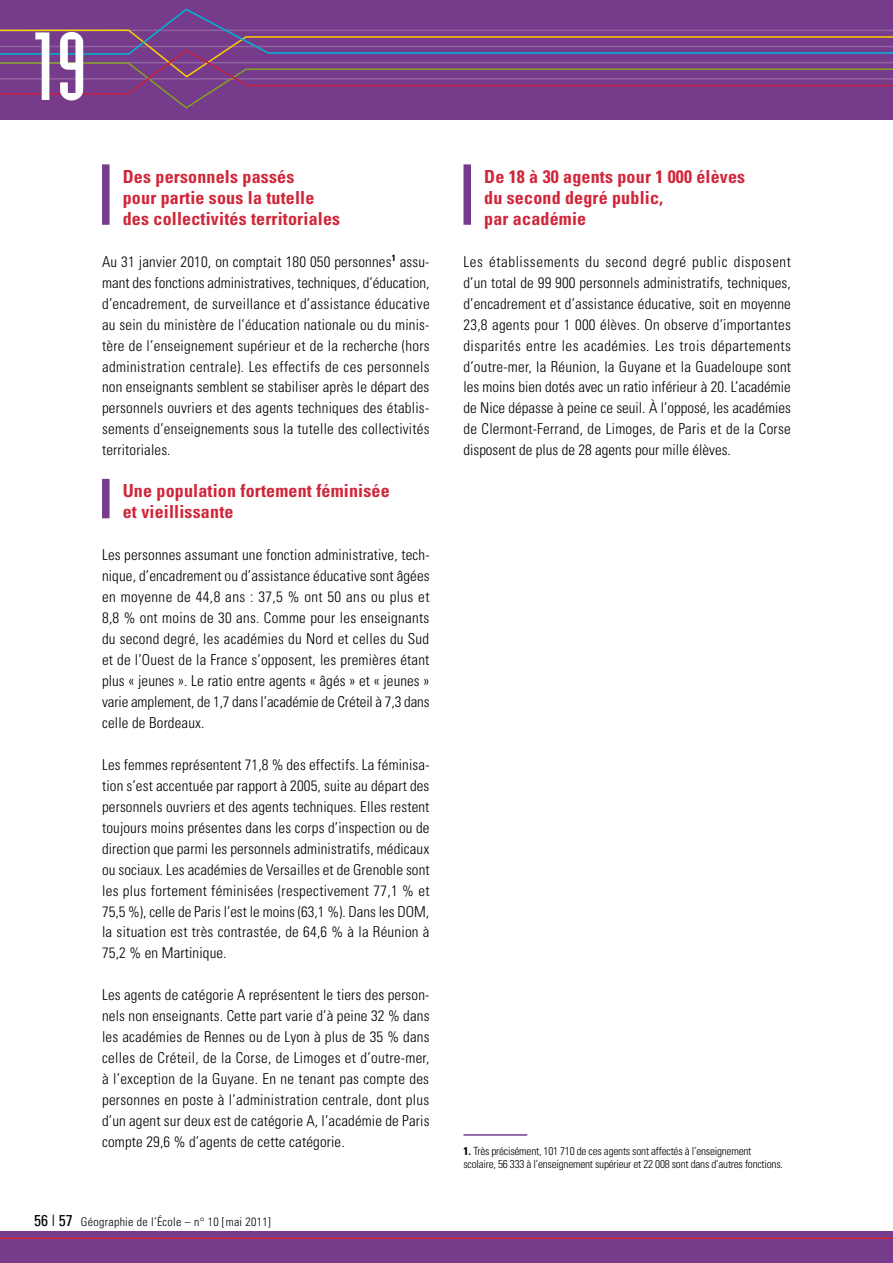
<style>
.page{position:relative;width:893px;height:1263px;background:#fff}
.page>*{position:absolute;margin:0;border:0;box-sizing:border-box;transform-origin:0 0}
.t1{font:94.5px "Industria Solid";color:#fff;scale:1.1 1}
.t2{font:700 condensed 18px/21px "Univers";letter-spacing:.01em;color:#d1263a}
.t3{font:300 condensed 15px/21px "Univers";letter-spacing:.01em;color:#000;text-align:justify}
.t4{font:300 condensed 12px "Univers";letter-spacing:.025em;color:#000}
.t5{font:300 condensed 11.25px/13.5px "Univers";letter-spacing:-.02em;color:#000}
.s1{font-weight:400;font-size:15.75px}
.s2{font-weight:700}
</style>
<div class="page">
<div style="left:0;top:0;width:893px;height:119px;background:#763c8b"></div>
<svg style="left:0;top:8px;width:893px;height:101px"></svg>
<div style="left:0;top:1231px;width:893px;height:32px;background:#763c8b"></div>
<hr style="left:0;top:1237px;width:893px;height:2px;background:#d1263a">
<div style="left:102px;top:164px;width:8px;height:61px;background:#763c8b"></div>
<div style="left:102px;top:479px;width:8px;height:39px;background:#763c8b"></div>
<div style="left:463px;top:164px;width:8px;height:61px;background:#763c8b"></div>
<hr style="left:463px;top:1134px;width:64px;height:2px;background:#763c8b">
<h1 class="t1" style="left:34px;top:15px;width:50px">19</h1>
<p class="t2" style="left:123px;top:166px;width:219px">Des personnels passés<br>pour partie sous la tutelle des collectivités territoriales</p>
<p class="t3" style="left:102px;top:251px;width:329px">Au 31 janvier 2010, on comptait 180 050 personnes<sup>1</sup> assu&shy;mant des fonctions administratives, techniques, d’éducation, d’encadrement, de surveillance et d’assistance éducative au sein du ministère de l’éducation nationale ou du minis&shy;tère de l’enseignement supérieur et de la recherche (hors administration centrale). Les effectifs de ces personnels non enseignants semblent se stabiliser après le départ des personnels ouvriers et des agents techniques des établis&shy;sements d’enseignements sous la tutelle des collectivités territoriales.</p>
<p class="t2" style="left:123px;top:480px;width:268px">Une population fortement féminisée et vieillissante</p>
<p class="t3" style="left:102px;top:544px;width:329px">Les personnes assumant une fonction administrative, tech&shy;nique, d’encadrement ou d’assistance éducative sont âgées en moyenne de 44,8 ans : 37,5 % ont 50 ans ou plus et 8,8 % ont moins de 30 ans. Comme pour les enseignants du second degré, les académies du Nord et celles du Sud et de l’Ouest de la France s’opposent, les premières étant plus « jeunes ». Le ratio entre agents « âgés » et « jeunes » varie amplement, de 1,7 dans l’académie de Créteil à 7,3 dans celle de Bordeaux.</p>
<p class="t3" style="left:102px;top:754px;width:329px">Les femmes représentent 71,8 % des effectifs. La féminisa&shy;tion s’est accentuée par rapport à 2005, suite au départ des personnels ouvriers et des agents techniques. Elles restent toujours moins présentes dans les corps d’inspection ou de direction que parmi les personnels administratifs, médicaux ou sociaux. Les académies de Versailles et de Grenoble sont les plus fortement féminisées (respectivement 77,1 % et 75,5 %), celle de Paris l’est le moins (63,1 %). Dans les DOM, la situation est très contrastée, de 64,6 % à la Réunion à 75,2 % en Martinique.</p>
<p class="t3" style="left:102px;top:984px;width:329px">Les agents de catégorie A représentent le tiers des person&shy;nels non enseignants. Cette part varie d’à peine 32 % dans les académies de Rennes ou de Lyon à plus de 35 % dans celles de Créteil, de la Corse, de Limoges et d’outre-mer, à l’exception de la Guyane. En ne tenant pas compte des personnes en poste à l’administration centrale, dont plus d’un agent sur deux est de catégorie A, l’académie de Paris compte 29,6 % d’agents de cette catégorie.</p>
<p class="t4" style="left:34px;top:1214px;width:238px"><span class="s1">56 | 57</span> Géographie de l’école – n° 10 [mai 2011]</p>
<p class="t2" style="left:484px;top:166px;width:263px">De 18 à 30 agents pour 1 000 élèves du second degré public,<br>par académie</p>
<p class="t3" style="left:463px;top:251px;width:329px">Les établissements du second degré public disposent d’un total de 99 900 personnels administratifs, techniques, d’encadrement et d’assistance éducative, soit en moyenne 23,8 agents pour 1 000 élèves. On observe d’importantes disparités entre les académies. Les trois départements d’outre-mer, la Réunion, la Guyane et la Guadeloupe sont les moins bien dotés avec un ratio inférieur à 20. L’académie de Nice dépasse à peine ce seuil. À l’opposé, les académies de Clermont-Ferrand, de Limoges, de Paris et de la Corse disposent de plus de 28 agents pour mille élèves.</p>
<p class="t5" style="left:463px;top:1144px;width:321px"><span class="s2">1.</span> Très précisément, 101 710 de ces agents sont affectés à l’enseignement scolaire, 56 333 à l’enseignement supérieur et 22 008 sont dans d’autres fonctions.</p>
</div>
